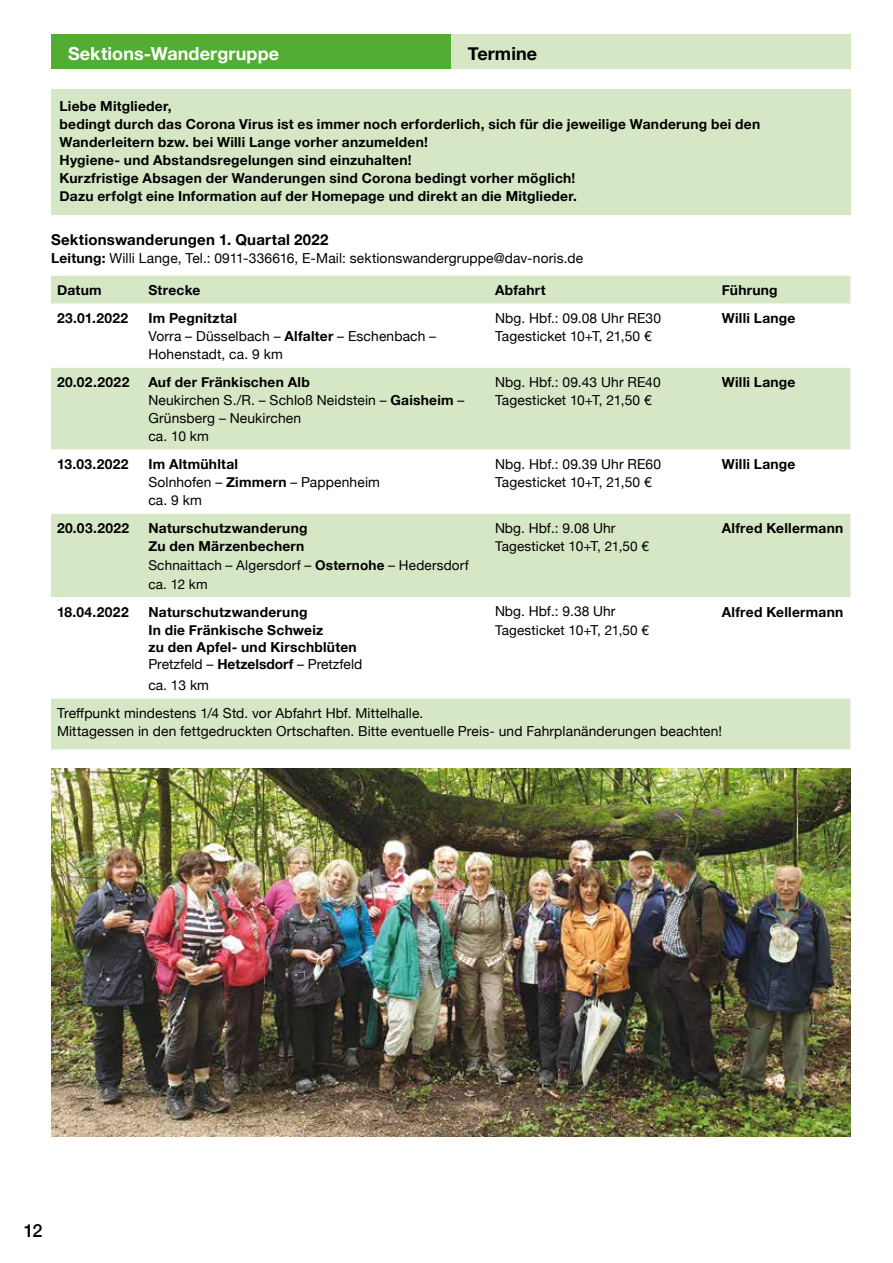
<style>
.page{position:relative;width:893px;height:1263px;background:#fff}
.page>*{position:absolute;margin:0;border:0;box-sizing:border-box;transform-origin:0 0}
.t1{font:700 18px "Helvetica Neue";letter-spacing:.01em;color:#fff}
.t2{font:700 18px "Helvetica Neue";letter-spacing:.005em;color:#000}
.t3{font:500 18px "Helvetica Neue";color:#000}
.t4{font:700 15px "Helvetica Neue";letter-spacing:.015em;color:#000}
.t5{font:13.8px/18px "Helvetica Neue";letter-spacing:.01em;color:#000}
.t6{font:700 13.8px/18px "Helvetica Neue";letter-spacing:.02em;color:#000}
.t7{font:13.5px/18.8px "Helvetica Neue";letter-spacing:.01em;color:#000}
.s1{font-weight:700}
.s2{font-size:13.8px}
</style>
<div class="page">
<div style="left:451px;top:34px;width:399px;height:34px;background:#d6e7c5"></div>
<div style="left:51px;top:34px;width:400px;height:34px;background:#52ae32"></div>
<div style="left:51px;top:89px;width:799px;height:125px;background:#d6e7c5"></div>
<div style="left:51px;top:276px;width:799px;height:473px;background:#d6e7c5"></div>
<svg style="left:51px;top:304px;width:799px;height:210px"></svg>
<svg style="left:51px;top:597px;width:799px;height:101px"></svg>
<img style="left:51px;top:769px;width:799px;height:367px">
<h1 class="t1" style="left:68px;top:39px;width:213px">Sektions-Wandergruppe</h1>
<h1 class="t2" style="left:468px;top:39px;width:71px">Termine</h1>
<p class="t6" style="left:60px;top:98px;width:702px">Liebe Mitglieder,<br>bedingt durch das Corona Virus ist es immer noch erforderlich, sich für die jeweilige Wanderung bei den Wanderleitern bzw. bei Willi Lange vorher anzumelden!<br>Hygiene- und Abstandsregelungen sind einzuhalten!<br>Kurzfristige Absagen der Wanderungen sind Corona bedingt vorher möglich!<br>Dazu erfolgt eine Information auf der Homepage und direkt an die Mitglieder.</p>
<p class="t4" style="left:51px;top:228px;width:279px">Sektionswanderungen 1. Quartal 2022</p>
<p class="t5" style="left:51px;top:250px;width:534px"><span class="s1">Leitung:</span> Willi Lange, Tel.: 0911-336616, E-Mail: sektionswandergruppe@dav-noris.de</p>
<p class="t6" style="left:57px;top:282px;width:46px">Datum</p>
<p class="t6" style="left:148px;top:282px;width:54px">Strecke</p>
<p class="t6" style="left:495px;top:282px;width:52px">Abfahrt</p>
<p class="t6" style="left:722px;top:282px;width:57px">Führung</p>
<p class="t6" style="left:57px;top:310px;width:73px">23.01.2022</p>
<p class="t5" style="left:148px;top:310px;width:289px"><span class="s1">Im Pegnitztal<br></span>Vorra – Düsselbach – <span class="s1">Alfalter</span> – Eschenbach –<br>Hohenstadt, ca. 9 km</p>
<p class="t5" style="left:495px;top:310px;width:168px">Nbg. Hbf.: 09.08 Uhr RE30<br>Tagesticket 10+T, 21,50 €</p>
<p class="t6" style="left:722px;top:310px;width:75px">Willi Lange</p>
<p class="t6" style="left:57px;top:373px;width:74px">20.02.2022</p>
<p class="t5" style="left:148px;top:374px;width:318px"><span class="s1">Auf der Fränkischen Alb<br></span>Neukirchen S./R. – Schloß Neidstein – <span class="s1">Gaisheim</span> –<br>Grünsberg – Neukirchen<br>ca. 10 km</p>
<p class="t5" style="left:495px;top:374px;width:167px">Nbg. Hbf.: 09.43 Uhr RE40<br>Tagesticket 10+T, 21,50 €</p>
<p class="t6" style="left:722px;top:373px;width:75px">Willi Lange</p>
<p class="t6" style="left:57px;top:455px;width:73px">13.03.2022</p>
<p class="t5" style="left:148px;top:456px;width:233px"><span class="s1">Im Altmühltal<br></span>Solnhofen – <span class="s1">Zimmern</span> – Pappenheim ca. 9 km</p>
<p class="t5" style="left:495px;top:456px;width:168px">Nbg. Hbf.: 09.39 Uhr RE60<br>Tagesticket 10+T, 21,50 €</p>
<p class="t6" style="left:722px;top:455px;width:75px">Willi Lange</p>
<p class="t6" style="left:57px;top:519px;width:74px">20.03.2022</p>
<p class="t6" style="left:148px;top:519px;width:161px">Naturschutzwanderung<br>Zu den Märzenbechern</p>
<p class="t7" style="left:148px;top:556px;width:322px">Schnaittach <span class="s2">–</span> Algersdorf <span class="s2">–</span> <span class="s1">Osternohe</span> <span class="s2">–</span> Hedersdorf ca. 12 km</p>
<p class="t5" style="left:495px;top:520px;width:122px">Nbg. Hbf.: 9.08 Uhr</p>
<p class="t7" style="left:495px;top:538px;width:155px">Tagesticket <span class="s2">10+T</span>, 21,50 €</p>
<p class="t6" style="left:722px;top:519px;width:123px">Alfred Kellermann</p>
<p class="t6" style="left:57px;top:603px;width:73px">18.04.2022</p>
<p class="t6" style="left:148px;top:603px;width:210px">Naturschutzwanderung<br>In die Fränkische Schweiz<br>zu den Apfel- und Kirschblüten</p>
<p class="t5" style="left:148px;top:654px;width:215px;line-height:20.9px">Pretzfeld – <span class="s1">Hetzelsdorf</span> – Pretzfeld ca. 13 km</p>
<p class="t5" style="left:495px;top:603px;width:122px">Nbg. Hbf.: 9.38 Uhr</p>
<p class="t7" style="left:495px;top:621px;width:155px">Tagesticket <span class="s2">10+T</span>, 21,50 €</p>
<p class="t6" style="left:722px;top:603px;width:123px">Alfred Kellermann</p>
<p class="t5" style="left:57px;top:704px;width:667px">Treffpunkt mindestens 1/4 Std. vor Abfahrt Hbf. Mittelhalle.<br>Mittagessen in den fettgedruckten Ortschaften. Bitte eventuelle Preis- und Fahrplanänderungen beachten!</p>
<h1 class="t3" style="left:24px;top:1216px;width:20px">12</h1>
</div>
